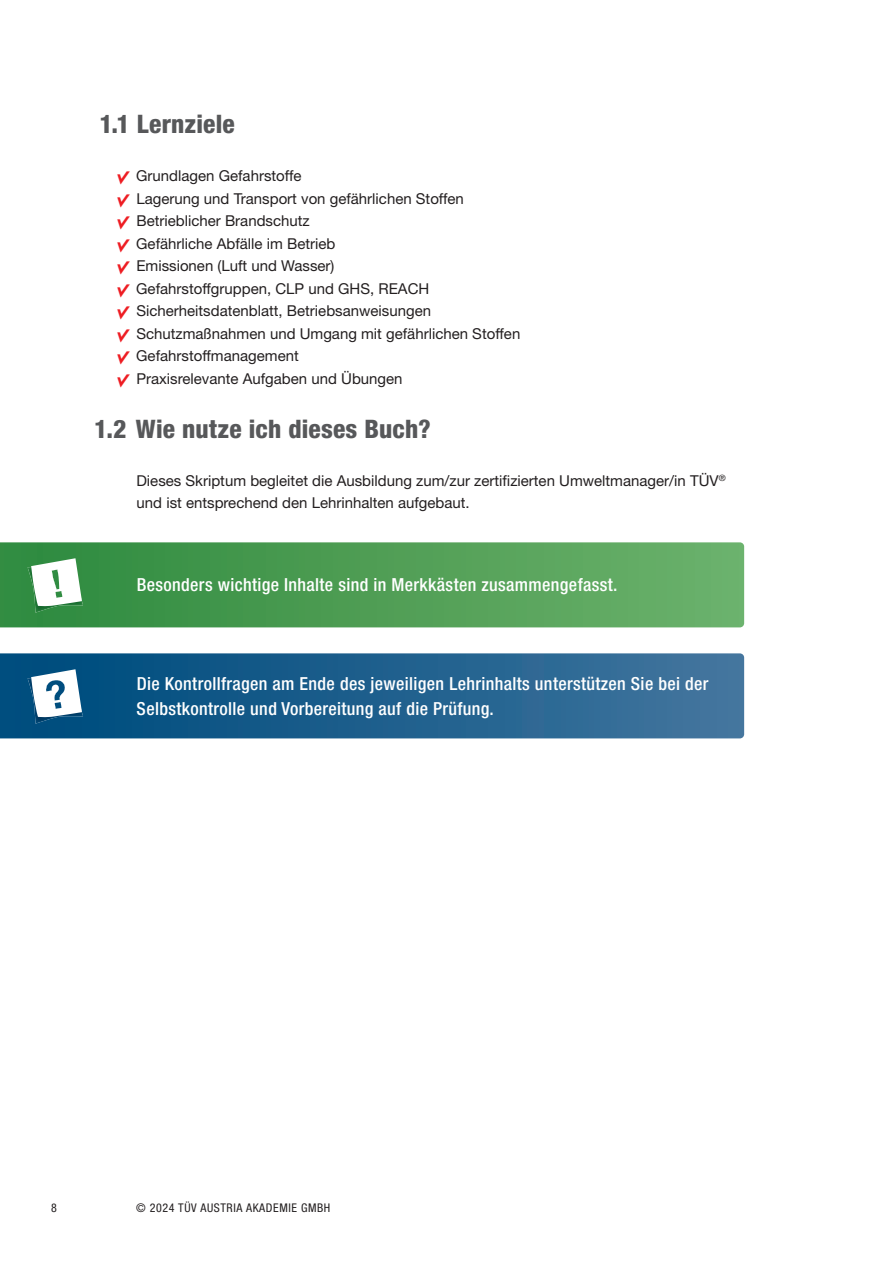
<style>
.page{position:relative;width:893px;height:1263px;background:#fff}
.page>*{position:absolute;margin:0;border:0;box-sizing:border-box;transform-origin:0 0}
.t1{font:800 condensed 25.5px "Helvetica Neue LT Std";letter-spacing:.005em;color:#57585a}
.t2{font:500 condensed 18px/25.5px "Helvetica Neue LT Std";letter-spacing:.02em;color:#fff}
.t3{font:15px/22.5px "Helvetica Neue LT Std";color:#231f20}
.t4{font:condensed 12px "Helvetica Neue LT Std";letter-spacing:.05em;color:#231f20}
.s1{font-family:"TUEV";font-size:12px;color:#ee1d23}
</style>
<div class="page">
<svg style="left:0;top:542px;width:744px;height:85px;background:#4f9e56"></svg>
<img style="left:28px;top:560px;width:55px;height:53px">
<svg style="left:31px;top:558px;width:51px;height:49px"></svg>
<svg style="left:0;top:653px;width:744px;height:85px;background:#20618e"></svg>
<img style="left:28px;top:671px;width:55px;height:53px">
<svg style="left:31px;top:669px;width:51px;height:49px"></svg>
<h1 class="t1" style="left:99px;top:108px;width:137px">1.1 Lernziele</h1>
<p class="t3" style="left:117px;top:164px;width:186px"><span class="s1">•</span> Grundlagen Gefahrstoffe</p>
<p class="t3" style="left:117px;top:187px;width:348px"><span class="s1">•</span> Lagerung und Transport von gefährlichen Stoffen</p>
<p class="t3" style="left:117px;top:209px;width:194px"><span class="s1">•</span> Betrieblicher Brandschutz</p>
<p class="t3" style="left:117px;top:232px;width:220px"><span class="s1">•</span> Gefährliche Abfälle im Betrieb</p>
<p class="t3" style="left:117px;top:254px;width:219px"><span class="s1">•</span> Emissionen (Luft und Wasser)</p>
<p class="t3" style="left:117px;top:277px;width:314px"><span class="s1">•</span> Gefahrstoffgruppen, CLP und GHS, REACH</p>
<p class="t3" style="left:117px;top:299px;width:316px"><span class="s1">•</span> Sicherheitsdatenblatt, Betriebsanweisungen</p>
<p class="t3" style="left:117px;top:322px;width:405px"><span class="s1">•</span> Schutzmaßnahmen und Umgang mit gefährlichen Stoffen</p>
<p class="t3" style="left:117px;top:344px;width:183px"><span class="s1">•</span> Gefahrstoffmanagement</p>
<p class="t3" style="left:117px;top:367px;width:287px"><span class="s1">•</span> Praxisrelevante Aufgaben und Übungen</p>
<h1 class="t1" style="left:94px;top:413px;width:338px">1.2 Wie nutze ich dieses Buch?</h1>
<p class="t3" style="left:136px;top:469px;width:591px">Dieses Skriptum begleitet die Ausbildung zum/zur zertifizierten Umweltmanager/in TÜV<sup>® </sup>und ist entsprechend den Lehrinhalten aufgebaut.</p>
<p class="t2" style="left:137px;top:572px;width:482px">Besonders wichtige Inhalte sind in Merkkästen zusammengefasst.</p>
<p class="t2" style="left:137px;top:670px;width:573px">Die Kontrollfragen am Ende des jeweiligen Lehrinhalts unterstützen Sie bei der<br>Selbstkontrolle und Vorbereitung auf die Prüfung.</p>
<p class="t4" style="left:51px;top:1201px;width:7px">8</p>
<p class="t4" style="left:136px;top:1201px;width:196px">© 2024 TÜV AUSTRIA AKADEMIE GMBH</p>
</div>
